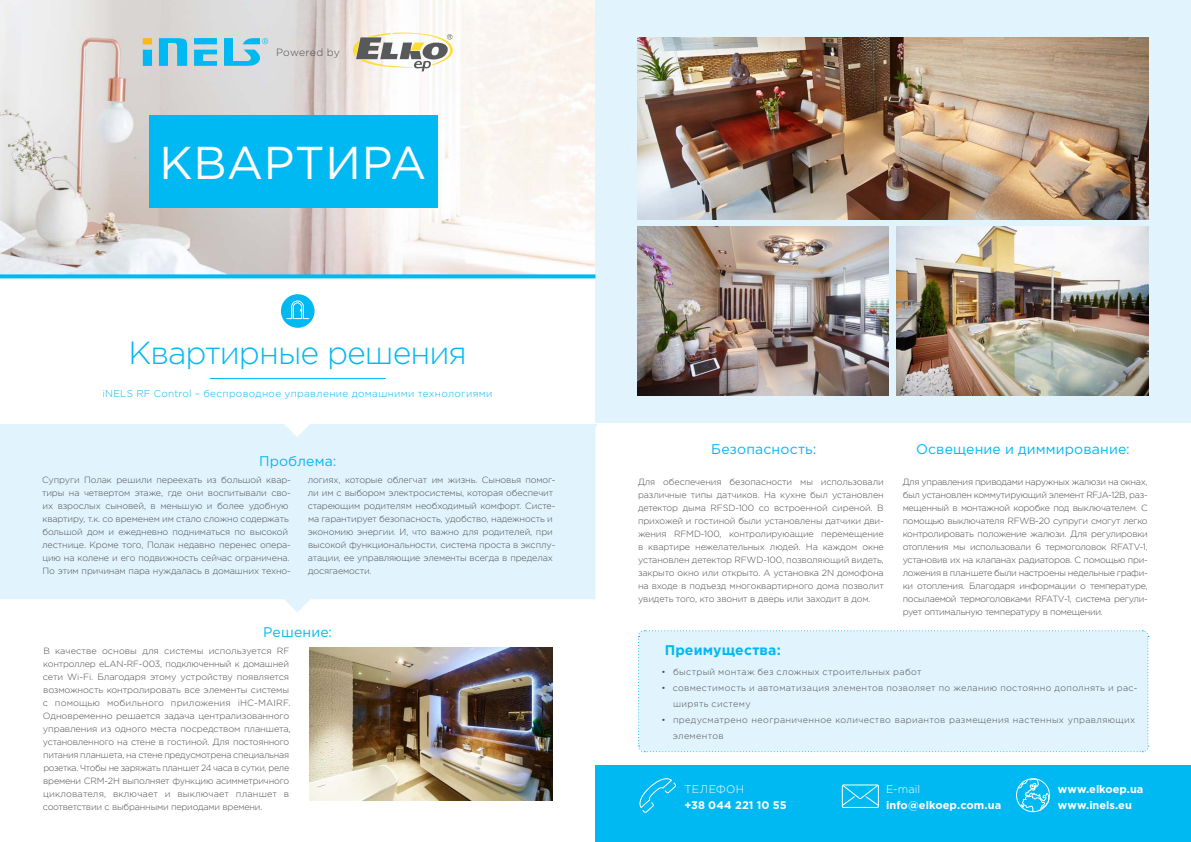
<style>
.page{position:relative;width:1191px;height:842px;background:#fff}
.page>*{position:absolute;margin:0;border:0;box-sizing:border-box;transform-origin:0 0}
.t1{font:46px "Gotham Pro";letter-spacing:.02em;color:#fff}
.t2{font:300 32px "Gotham Pro";letter-spacing:-.03em;color:#00b9f2}
.t3{font:14px "Gotham Pro";letter-spacing:.01em;color:#00b9f2}
.t4{font:700 14px "Gotham Pro";letter-spacing:.01em;color:#00b9f2}
.t5{font:700 11px "Gotham";letter-spacing:.005em;color:#fff}
.t6{font:300 11px "Gotham Pro";letter-spacing:.025em;color:#fff}
.t7{font:300 11px "Gotham";color:#fff}
.t8{font:300 10.4px "Gotham";letter-spacing:.01em;color:#4c4c4e}
.t9{font:300 10px "Gotham Pro";letter-spacing:.035em;color:#00b9f2}
.t10{font:300 9px/13px "Gotham Pro";letter-spacing:-.01em;color:#4c4c4e}
.t11{font:300 9px/16px "Gotham Pro";letter-spacing:.035em;color:#4c4c4e}
</style>
<div class="page">
<svg style="left:0;top:437px;width:595px;height:175px;background:#e3f4fd"></svg>
<div style="left:638px;top:630px;width:511px;height:123px;background:#e1f4fd"></div>
<div style="left:595px;top:765px;width:596px;height:77px;background:#00b9f2"></div>
<div style="left:842px;top:784px;width:36px;height:24px;border:1px solid #fff"></div>
<svg style="left:841px;top:784px;width:38px;height:22px"></svg>
<svg style="left:639px;top:778px;width:37px;height:35px"></svg>
<svg style="left:1017px;top:778px;width:32px;height:34px"></svg>
<div style="left:1016px;top:778px;width:34px;height:34px;border:1px solid #fff;border-radius:50%"></div>
<svg style="left:0;top:278px;width:598px;height:159px"></svg>
<div style="left:281px;top:294px;width:33px;height:34px;background:#00b9f2;border-radius:50%"></div>
<img style="left:0;top:0;width:595px;height:274px">
<div style="left:595px;top:0;width:596px;height:423px;background:#e1f4fd"></div>
<hr style="left:210px;top:378px;width:176px;height:1px;background:#00b9f2">
<svg style="left:0;top:274px;width:595px;height:4px;background:#17bdf0"></svg>
<div style="left:149px;top:116px;width:289px;height:92px;background:#00b9f2"></div>
<div style="left:143px;top:50px;width:9px;height:16px;background:#00b9f2"></div>
<svg style="left:159px;top:38px;width:28px;height:28px"></svg>
<svg style="left:194px;top:50px;width:23px;height:16px"></svg>
<div style="left:194px;top:38px;width:23px;height:6px;background:#00b9f2"></div>
<div style="left:143px;top:38px;width:9px;height:6px;background:#fdb813"></div>
<svg style="left:224px;top:38px;width:44px;height:28px"></svg>
<svg style="left:353px;top:32px;width:100px;height:39px"></svg>
<img style="left:637px;top:38px;width:511px;height:181px">
<img style="left:309px;top:648px;width:244px;height:152px">
<img style="left:637px;top:227px;width:252px;height:168px">
<img style="left:896px;top:227px;width:252px;height:168px">
<svg style="left:286px;top:300px;width:23px;height:19px"></svg>
<p class="t8" style="left:276px;top:48px;width:65px">Powered by</p>
<h1 class="t1" style="left:159px;top:146px;width:269px">КВАРТИРА</h1>
<h2 class="t2" style="left:128px;top:341px;width:340px">Квартирные решения</h2>
<p class="t9" style="left:102px;top:390px;width:391px">iNELS RF Control – беспроводное управление домашними технологиями</p>
<h3 class="t3" style="left:259px;top:456px;width:79px">Проблема:</h3>
<p class="t10" style="left:42px;top:474px;width:250px">Супруги Полак решили переехать из большой квар&shy;тиры на четвертом этаже, где они воспитывали сво&shy;их взрослых сыновей, в меньшую и более удобную квартиру, т.к. со временем им стало сложно содержать большой дом и ежедневно подниматься по высокой лестнице. Кроме того, Полак недавно перенес опера&shy;цию на колене и его подвижность сейчас ограничена.<br>По этим причинам пара нуждалась в домашних техно-</p>
<p class="t10" style="left:308px;top:474px;width:249px">логиях, которые облегчат им жизнь. Сыновья помог&shy;ли им с выбором электросистемы, которая обеспечит стареющим родителям необходимый комфорт. Систе&shy;ма гарантирует безопасность, удобство, надежность и экономию энергии. И, что важно для родителей, при высокой функциональности, система проста в эксплу&shy;атации, ее управляющие элементы всегда в пределах досягаемости.</p>
<h3 class="t3" style="left:263px;top:626px;width:70px">Решение:</h3>
<p class="t10" style="left:43px;top:646px;width:249px">В качестве основы для системы используется RF контроллер eLAN-RF-003, подключенный к домашней сети Wi-Fi. Благодаря этому устройству появляется возможность контролировать все элементы системы с помощью мобильного приложения iHC-MAIRF.<br>Одновременно решается задача централизованного управления из одного места посредством планшета, установленного на стене в гостиной. Для постоянного питания планшета, на стене предусмотрена специальная розетка. Чтобы не заряжать планшет 24 часа в сутки, реле времени CRM-2H выполняет функцию асимметричного циклователя, включает и выключает планшет в соответствии с выбранными периодами времени.</p>
<h3 class="t3" style="left:711px;top:444px;width:107px">Безопасность:</h3>
<h3 class="t3" style="left:916px;top:444px;width:215px">Освещение и диммирование:</h3>
<p class="t10" style="left:638px;top:476px;width:247px;text-align:justify">Для обеспечения безопасности мы использовали различные типы датчиков. На кухне был установлен детектор дыма RFSD-100 со встроенной сиреной. В прихожей и гостиной были установлены датчики дви&shy;жения RFMD-100, контролируюaщие перемещение в квартире нежелательных людей. На каждом окне установлен детектор RFWD-100, позволяющий видеть, закрыто окно или открыто. А установка 2N домофона на входе в подъезд многоквартирного дома позволит увидеть того, кто звонит в дверь или заходит в дом.</p>
<p class="t10" style="left:902px;top:476px;width:246px;text-align:justify">Для управления приводами наружных жалюзи на окнах, был установлен коммутирующий элемент RFJA-12B, раз&shy;мещенный в монтажной коробке под выключателем. С помощью выключателя RFWB-20 супруги смогут легко контролировать положение жалюзи. Для регулировки отопления мы использовали 6 термоголовок RFATV-1, установив их на клапанах радиаторов. С помощью при&shy;ложения в планшете были настроены недельные графи&shy;ки отопления. Благодаря информации о температуре, посылаемой термоголовками RFATV-1, система регули&shy;рует оптимальную температуру в помещении.</p>
<h3 class="t4" style="left:664px;top:645px;width:118px">Преимущества:</h3>
<p class="t11" style="left:661px;top:665px;width:262px">• быстрый монтаж без сложных строительных работ</p>
<p class="t11" style="left:673px;top:681px;width:466px;text-indent:-12px">• совместимость и автоматизация элементов позволяет по желанию постоянно дополнять и рас&shy;ширять систему</p>
<p class="t11" style="left:673px;top:713px;width:464px;text-indent:-11px">• предусматрено неограниченное количество вариантов размещения настенных управляющих элементов</p>
<p class="t6" style="left:684px;top:785px;width:61px">ТЕЛЕФОН</p>
<p class="t5" style="left:684px;top:800px;width:104px">+38 044 221 10 55</p>
<p class="t5" style="left:1057px;top:800px;width:75px">www.inels.eu</p>
<p class="t7" style="left:886px;top:784px;width:36px">E-mail</p>
<p class="t5" style="left:886px;top:800px;width:117px">info@elkoep.com.ua</p>
<p class="t5" style="left:1058px;top:785px;width:87px">www.elkoep.ua</p>
</div>
